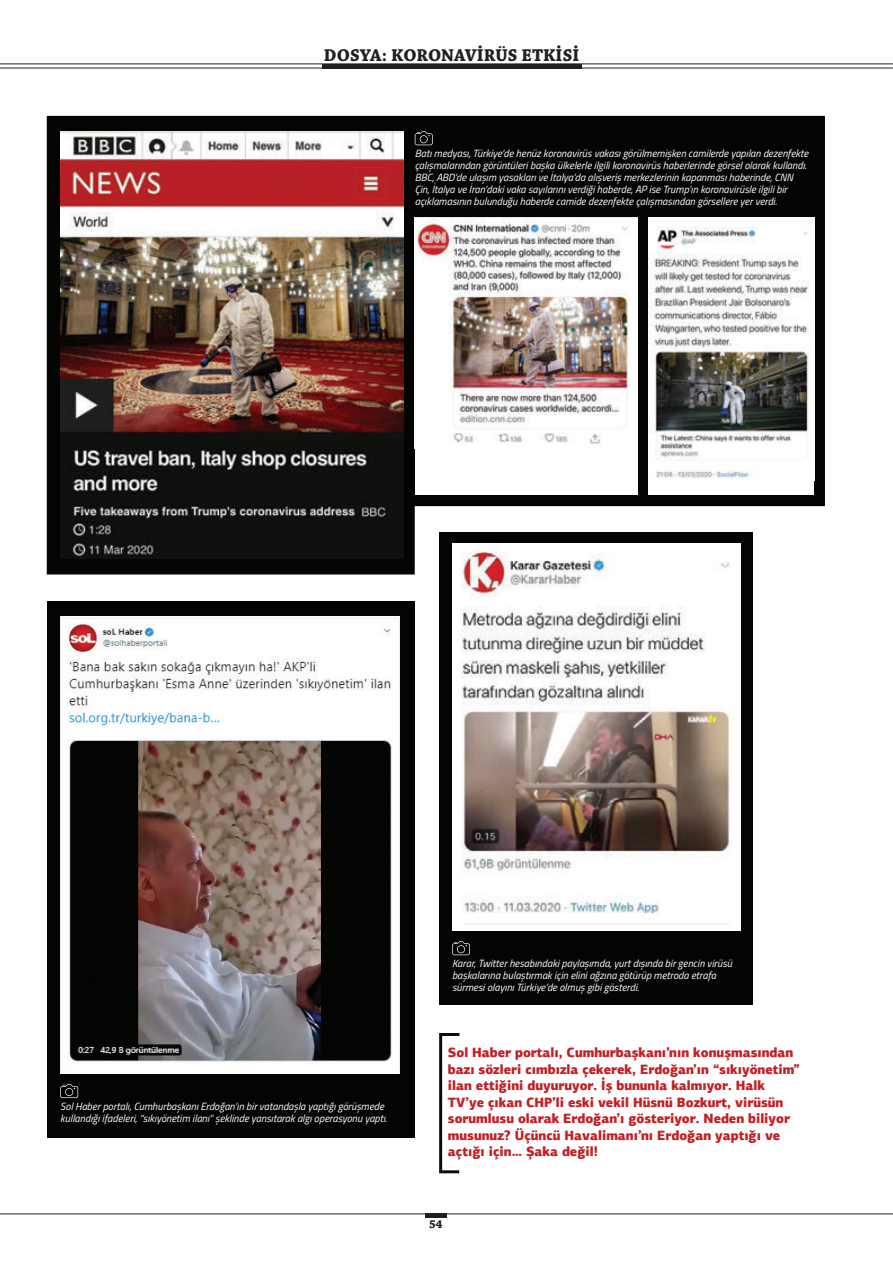
<style>
.page{position:relative;width:893px;height:1263px;background:#fff}
.page>*{position:absolute;margin:0;border:0;box-sizing:border-box;transform-origin:0 0}
.t1{font:700 18px "Chaparral Pro";color:#231f20}
.t2{font:900 13.5px/16.5px "PF Agora Sans Pro";color:#c32025;scale:.95 1}
.t3{font:700 12px "Chaparral Pro";color:#231f20}
.t4{font:italic 10.5px/12px "Titillium Web";color:#fff}
</style>
<div class="page">
<svg style="left:47px;top:116px;width:778px;height:458px;fill:#040503"></svg>
<img style="left:60px;top:131px;width:343px;height:428px">
<div style="left:415px;top:217px;width:222px;height:278px;background:#fff"></div>
<img style="left:415px;top:217px;width:222px;height:228px">
<div style="left:648px;top:217px;width:166px;height:278px;background:#fff"></div>
<img style="left:648px;top:226px;width:162px;height:252px">
<svg style="left:439px;top:1033px;width:21px;height:141px"></svg>
<svg style="left:415px;top:131px;width:18px;height:14px"></svg>
<div style="left:47px;top:601px;width:368px;height:536px;background:#040503"></div>
<img style="left:60px;top:616px;width:340px;height:457px">
<svg style="left:60px;top:1084px;width:18px;height:14px"></svg>
<div style="left:439px;top:532px;width:314px;height:473px;background:#040503"></div>
<svg style="left:452px;top:941px;width:18px;height:14px"></svg>
<img style="left:452px;top:544px;width:288px;height:387px">
<hr style="left:425px;top:1214px;width:21px;height:4px;background:#231f20">
<hr style="left:0;top:1214px;width:893px;height:1px;background:#231f20">
<hr style="left:0;top:64px;width:893px;height:1px;background:#231f20">
<hr style="left:0;top:68px;width:893px;height:1px;background:#231f20">
<hr style="left:322px;top:64px;width:260px;height:4px;background:#231f20">
<h1 class="t1" style="left:324px;top:44px;width:257px">DOSYA: KORONAVİRÜS ETKİSİ</h1>
<p class="t4" style="left:415px;top:147px;width:395px">Batı medyası, Türkiye’de henüz koronavirüs vakası görülmemişken camilerde yapılan dezenfekte çalışmalarından görüntüleri başka ülkelerle ilgili koronavirüs haberlerinde görsel olarak kullandı.<br>BBC, ABD’de ulaşım yasakları ve İtalya’da alışveriş merkezlerinin kapanması haberinde, CNN Çin, İtalya ve İran’daki vaka sayılarını verdiği haberde, AP ise Trump’ın koronavirüsle ilgili bir açıklamasının bulunduğu haberde camide dezenfekte çalışmasından görsellere yer verdi.</p>
<p class="t4" style="left:60px;top:1100px;width:328px">Sol Haber portalı, Cumhurbaşkanı Erdoğan’ın bir vatandaşla yaptığı görüşmede kullandığı ifadeleri, “sıkıyönetim ilanı” şeklinde yansıtarak algı operasyonu yaptı.</p>
<p class="t4" style="left:452px;top:957px;width:282px">Karar, Twitter hesabındaki paylaşımda, yurt dışında bir gencin virüsü başkalarına bulaştırmak için elini ağzına götürüp metroda etrafa sürmesi olayını Türkiye’de olmuş gibi gösterdi.</p>
<p class="t2" style="left:448px;top:1044px;width:372px">Sol Haber portalı, Cumhurbaşkanı’nın konuşmasından bazı sözleri cımbızla çekerek, Erdoğan’ın “sıkıyönetim” ilan ettiğini duyuruyor. İş bununla kalmıyor. Halk TV’ye çıkan CHP’li eski vekil Hüsnü Bozkurt, virüsün sorumlusu olarak Erdoğan’ı gösteriyor. Neden biliyor musunuz? Üçüncü Havalimanı’nı Erdoğan yaptığı ve açtığı için… Şaka değil!</p>
<p class="t3" style="left:429px;top:1217px;width:15px">54</p>
</div>
